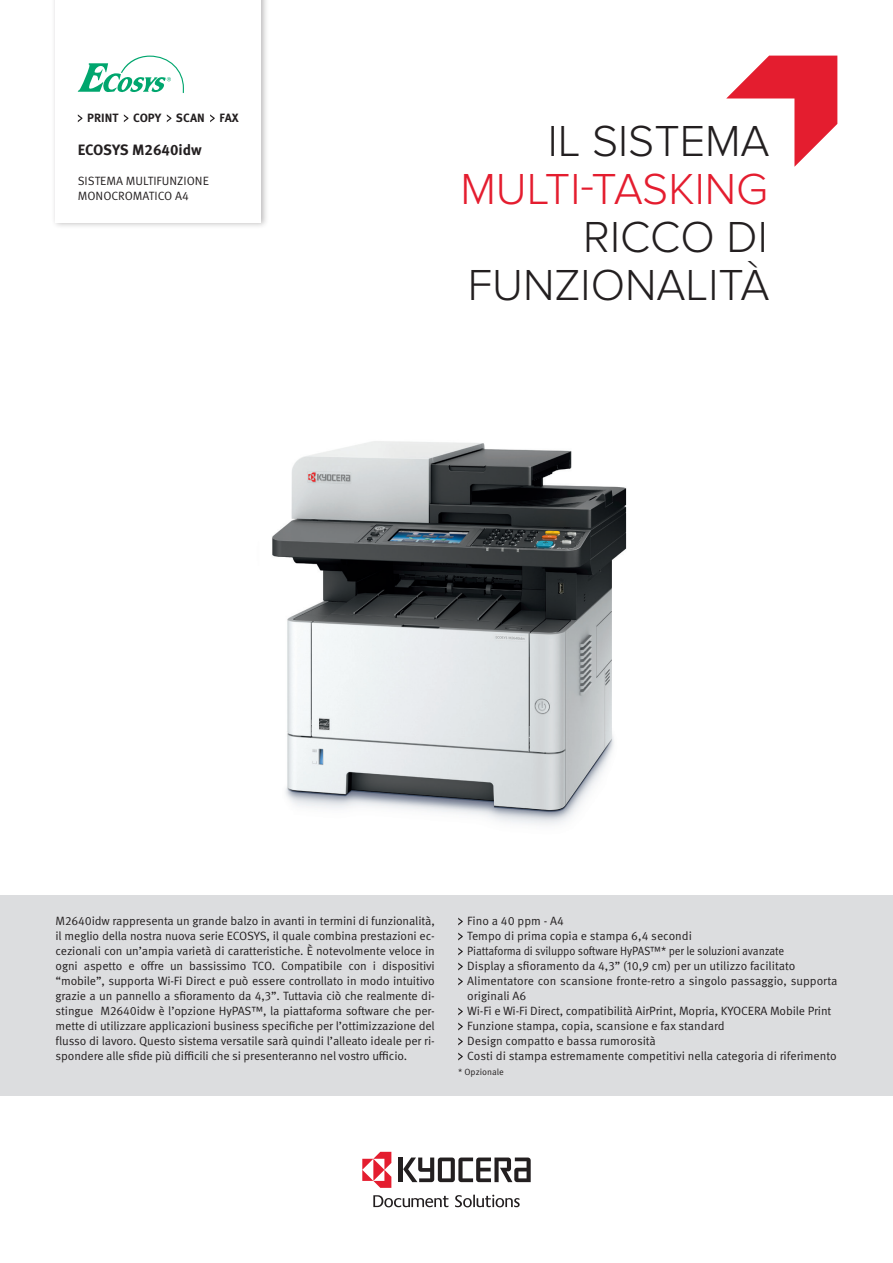
<style>
.page{position:relative;width:893px;height:1263px;background:#fff}
.page>*{position:absolute;margin:0;border:0;box-sizing:border-box;transform-origin:0 0}
.t1{font:300 45px/48px "Proxima Nova";color:#e41d2f;text-align:right}
.t2{font:300 45px/48px "Proxima Nova";color:#231f20;text-align:right}
.Note2{font:700 15px "Meta Pro";letter-spacing:-.005em;color:#231f20}
.Copy1a{font:12px/15px "Meta Pro Norm";letter-spacing:-.01em;color:#231f20;text-align:justify}
.Copy1a-2{font:12px "Meta Pro Norm";letter-spacing:-.01em;color:#231f20;scale:.92 1}
.Note3{font:12px "Meta Pro Norm";color:#231f20}
.Note1{font:700 12px "Meta Pro";color:#231f20}
.Copy1a-3{font:9px "Meta Pro Norm";color:#231f20}
.s1{color:#231f20}
</style>
<div class="page">
<img style="left:272px;top:441px;width:355px;height:384px">
<div style="left:0;top:896px;width:893px;height:200px;background:#dcdddf"></div>
<div style="left:51px;top:0;width:217px;height:229px;background:#231f20;opacity:.3"></div>
<div style="left:56px;top:0;width:205px;height:223px;background:#fff"></div>
<hr style="left:399px;top:1157px;width:4px;height:25px;background:#231f20">
<svg style="left:403px;top:1157px;width:128px;height:25px"></svg>
<svg style="left:362px;top:1152px;width:29px;height:36px"></svg>
<svg style="left:455px;top:1195px;width:65px;height:12px"></svg>
<svg style="left:373px;top:1195px;width:75px;height:12px"></svg>
<svg style="left:78px;top:56px;width:106px;height:37px"></svg>
<svg style="left:726px;top:56px;width:111px;height:111px"></svg>
<svg style="left:458px;top:918px;width:5px;height:7px"></svg>
<svg style="left:458px;top:933px;width:5px;height:7px"></svg>
<svg style="left:458px;top:948px;width:5px;height:7px"></svg>
<svg style="left:458px;top:963px;width:5px;height:7px"></svg>
<svg style="left:458px;top:978px;width:5px;height:7px"></svg>
<svg style="left:458px;top:1008px;width:5px;height:7px"></svg>
<svg style="left:458px;top:1023px;width:5px;height:7px"></svg>
<svg style="left:458px;top:1038px;width:5px;height:7px"></svg>
<svg style="left:458px;top:1053px;width:5px;height:7px"></svg>
<svg style="left:78px;top:114px;width:4px;height:8px"></svg>
<svg style="left:124px;top:114px;width:4px;height:8px"></svg>
<svg style="left:167px;top:114px;width:4px;height:8px"></svg>
<svg style="left:210px;top:114px;width:5px;height:8px"></svg>
<p class="Note1" style="left:87px;top:109px;width:153px">PRINT COPY SCAN FAX</p>
<p class="Note2" style="left:78px;top:138px;width:126px">ECOSYS M2640idw</p>
<p class="Note3" style="left:78px;top:172px;width:133px">SISTEMA MULTIFUNZIONE</p>
<p class="Note3" style="left:78px;top:187px;width:113px">MONOCROMATICO A4</p>
<p class="t1" style="left:460px;top:118px;width:311px"><span class="s1">IL SISTEMA<br></span>MULTI-TASKING</p>
<p class="t2" style="left:468px;top:214px;width:303px">RICCO DI<br>FUNZIONALITÀ</p>
<p class="Copy1a" style="left:56px;top:913px;width:381px">M2640idw rappresenta un grande balzo in avanti in termini di funzionalità, il meglio della nostra nuova serie ECOSYS, il quale combina prestazioni ec&shy;cezionali con un’ampia varietà di caratteristiche. È notevolmente veloce in ogni aspetto e offre un bassissimo TCO. Compatibile con i dispositivi “mobile”, supporta Wi-Fi Direct e può essere controllato in modo intuitivo grazie a un pannello a sfioramento da 4,3”. Tuttavia ciò che realmente di&shy;stingue M2640idw è l’opzione HyPAS™, la piattaforma software che per&shy;mette di utilizzare applicazioni business specifiche per l’ottimizzazione del flusso di lavoro. Questo sistema versatile sarà quindi l’alleato ideale per ri&shy;spondere alle sfide più difficili che si presenteranno nel vostro ufficio.</p>
<p class="Copy1a" style="left:467px;top:913px;width:98px">Fino a 40 ppm - A4</p>
<p class="Copy1a" style="left:467px;top:928px;width:226px">Tempo di prima copia e stampa 6,4 secondi</p>
<p class="Copy1a-2" style="left:467px;top:942px;width:346px">Piattaforma di sviluppo software HyPAS™* per le soluzioni avanzate</p>
<p class="Copy1a" style="left:467px;top:958px;width:330px">Display a sfioramento da 4,3” (10,9 cm) per un utilizzo facilitato</p>
<p class="Copy1a" style="left:467px;top:973px;width:372px">Alimentatore con scansione fronte-retro a singolo passaggio, supporta originali A6</p>
<p class="Copy1a" style="left:467px;top:1003px;width:366px">Wi-Fi e Wi-Fi Direct, compatibilità AirPrint, Mopria, KYOCERA Mobile Print</p>
<p class="Copy1a" style="left:467px;top:1018px;width:259px">Funzione stampa, copia, scansione e fax standard</p>
<p class="Copy1a" style="left:467px;top:1033px;width:190px">Design compatto e bassa rumorosità</p>
<p class="Copy1a" style="left:467px;top:1048px;width:371px">Costi di stampa estremamente competitivi nella categoria di riferimento</p>
<p class="Copy1a-3" style="left:458px;top:1065px;width:47px">* Opzionale</p>
</div>
